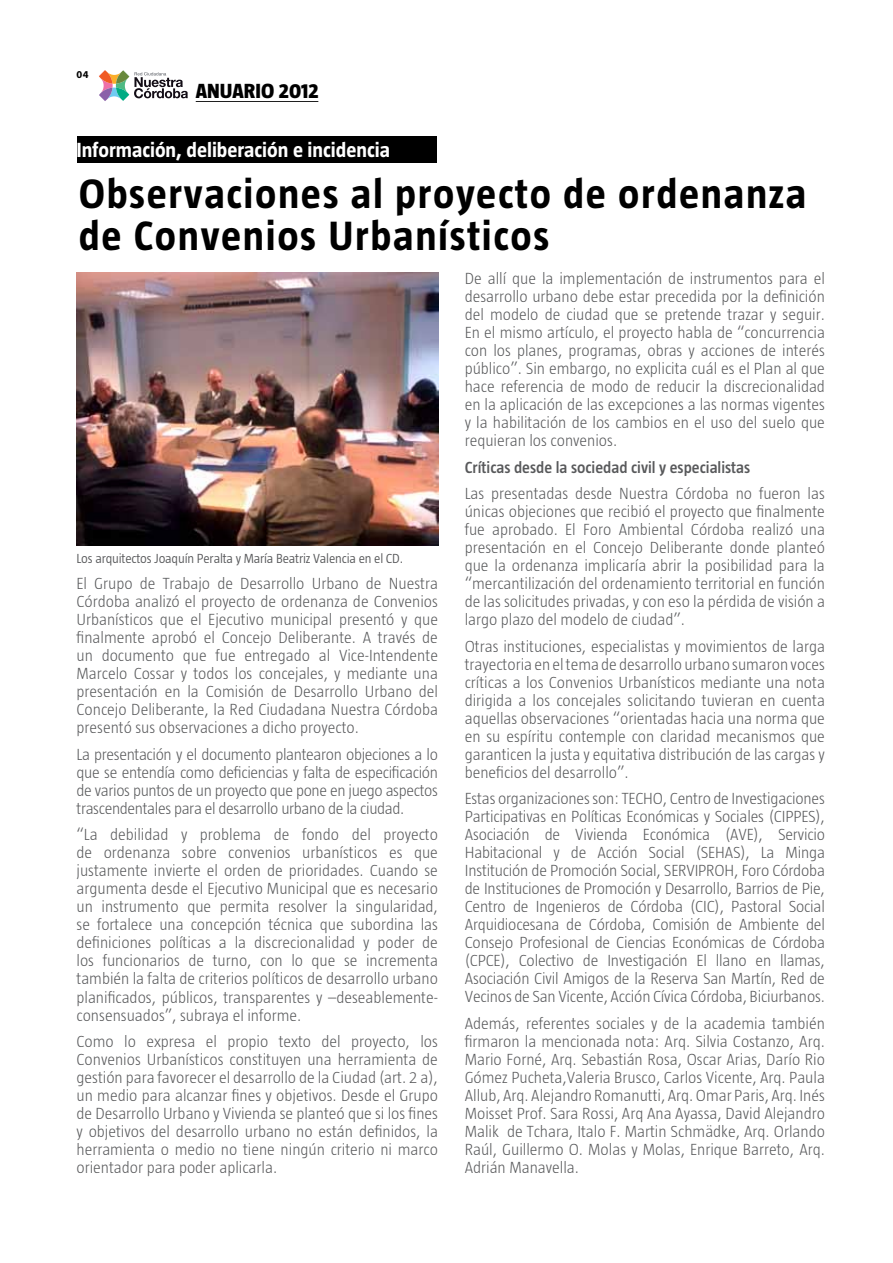
<style>
.page{position:relative;width:893px;height:1263px;background:#fff}
.page>*{position:absolute;margin:0;border:0;box-sizing:border-box;transform-origin:0 0}
.t1{font:700 42px/42px "Taz";letter-spacing:.04em;color:#000}
.t2{font:700 21px "Taz";color:#fff}
.t3{font:800 21px "Taz";color:#000}
.t4{font:300 16.5px/18px "Taz";color:#58595b;text-align:justify}
.t5{font:600 16.5px "Taz";color:#58595b}
.t6{font:300 13.5px "Taz";letter-spacing:-.01em;color:#58595b}
.t7{font:700 10.5px "Myriad Pro";color:#000}
</style>
<div class="page">
<svg style="left:99px;top:70px;width:89px;height:31px"></svg>
<hr style="left:196px;top:101px;width:122px;height:1px;background:#000">
<div style="left:77px;top:136px;width:359px;height:27px;background:#000"></div>
<img style="left:77px;top:272px;width:362px;height:273px">
<p class="t7" style="left:77px;top:68px;width:14px">04</p>
<p class="t3" style="left:196px;top:79px;width:124px">ANUARIO 2012</p>
<p class="t2" style="left:77px;top:138px;width:315px">Información, deliberación e incidencia</p>
<h1 class="t1" style="left:79px;top:172px;width:729px">Observaciones al proyecto de ordenanza de Convenios Urbanísticos</h1>
<p class="t6" style="left:77px;top:551px;width:328px">Los arquitectos Joaquín Peralta y María Beatriz Valencia en el CD.</p>
<p class="t4" style="left:77px;top:575px;width:363px">El Grupo de Trabajo de Desarrollo Urbano de Nuestra Córdoba analizó el proyecto de ordenanza de Convenios Urbanísticos que el Ejecutivo municipal presentó y que finalmente aprobó el Concejo Deliberante. A través de un documento que fue entregado al Vice-Intendente Marcelo Cossar y todos los concejales, y mediante una presentación en la Comisión de Desarrollo Urbano del Concejo Deliberante, la Red Ciudadana Nuestra Córdoba presentó sus observaciones a dicho proyecto.</p>
<p class="t4" style="left:77px;top:745px;width:363px">La presentación y el documento plantearon objeciones a lo que se entendía como deficiencias y falta de especificación de varios puntos de un proyecto que pone en juego aspectos trascendentales para el desarrollo urbano de la ciudad.</p>
<p class="t4" style="left:77px;top:826px;width:363px">“La debilidad y problema de fondo del proyecto de ordenanza sobre convenios urbanísticos es que justamente invierte el orden de prioridades. Cuando se argumenta desde el Ejecutivo Municipal que es necesario un instrumento que permita resolver la singularidad, se fortalece una concepción técnica que subordina las definiciones políticas a la discrecionalidad y poder de los funcionarios de turno, con lo que se incrementa también la falta de criterios políticos de desarrollo urbano planificados, públicos, transparentes y –deseablemente&shy;consensuados”, subraya el informe.</p>
<p class="t4" style="left:77px;top:1032px;width:363px">Como lo expresa el propio texto del proyecto, los Convenios Urbanísticos constituyen una herramienta de gestión para favorecer el desarrollo de la Ciudad (art. 2 a), un medio para alcanzar fines y objetivos. Desde el Grupo de Desarrollo Urbano y Vivienda se planteó que si los fines y objetivos del desarrollo urbano no están definidos, la herramienta o medio no tiene ningún criterio ni marco orientador para poder aplicarla.</p>
<p class="t4" style="left:465px;top:270px;width:362px">De allí que la implementación de instrumentos para el desarrollo urbano debe estar precedida por la definición del modelo de ciudad que se pretende trazar y seguir.<br>En el mismo artículo, el proyecto habla de “concurrencia con los planes, programas, obras y acciones de interés público”. Sin embargo, no explicita cuál es el Plan al que hace referencia de modo de reducir la discrecionalidad en la aplicación de las excepciones a las normas vigentes y la habilitación de los cambios en el uso del suelo que requieran los convenios.</p>
<p class="t5" style="left:465px;top:458px;width:287px">Críticas desde la sociedad civil y especialistas</p>
<p class="t4" style="left:465px;top:485px;width:362px">Las presentadas desde Nuestra Córdoba no fueron las únicas objeciones que recibió el proyecto que finalmente fue aprobado. El Foro Ambiental Córdoba realizó una presentación en el Concejo Deliberante donde planteó que la ordenanza implicaría abrir la posibilidad para la “mercantilización del ordenamiento territorial en función de las solicitudes privadas, y con eso la pérdida de visión a largo plazo del modelo de ciudad”.</p>
<p class="t4" style="left:465px;top:637px;width:362px">Otras instituciones, especialistas y movimientos de larga trayectoria en el tema de desarrollo urbano sumaron voces críticas a los Convenios Urbanísticos mediante una nota dirigida a los concejales solicitando tuvieran en cuenta aquellas observaciones “orientadas hacia una norma que en su espíritu contemple con claridad mecanismos que garanticen la justa y equitativa distribución de las cargas y beneficios del desarrollo”.</p>
<p class="t4" style="left:465px;top:790px;width:362px">Estas organizaciones son: TECHO, Centro de Investigaciones Participativas en Políticas Económicas y Sociales (CIPPES), Asociación de Vivienda Económica (AVE), Servicio Habitacional y de Acción Social (SEHAS), La Minga Institución de Promoción Social, SERVIPROH, Foro Córdoba de Instituciones de Promoción y Desarrollo, Barrios de Pie, Centro de Ingenieros de Córdoba (CIC), Pastoral Social Arquidiocesana de Córdoba, Comisión de Ambiente del Consejo Profesional de Ciencias Económicas de Córdoba (CPCE), Colectivo de Investigación El llano en llamas, Asociación Civil Amigos de la Reserva San Martín, Red de Vecinos de San Vicente, Acción Cívica Córdoba, Biciurbanos.</p>
<p class="t4" style="left:465px;top:1014px;width:362px">Además, referentes sociales y de la academia también firmaron la mencionada nota: Arq. Silvia Costanzo, Arq.<br>Mario Forné, Arq. Sebastián Rosa, Oscar Arias, Darío Rio Gómez Pucheta,Valeria Brusco, Carlos Vicente, Arq. Paula Allub, Arq. Alejandro Romanutti, Arq. Omar Paris, Arq. Inés Moisset Prof. Sara Rossi, Arq Ana Ayassa, David Alejandro Malik de Tchara, Italo F. Martin Schmädke, Arq. Orlando Raúl, Guillermo O. Molas y Molas, Enrique Barreto, Arq.<br>Adrián Manavella.</p>
</div>
